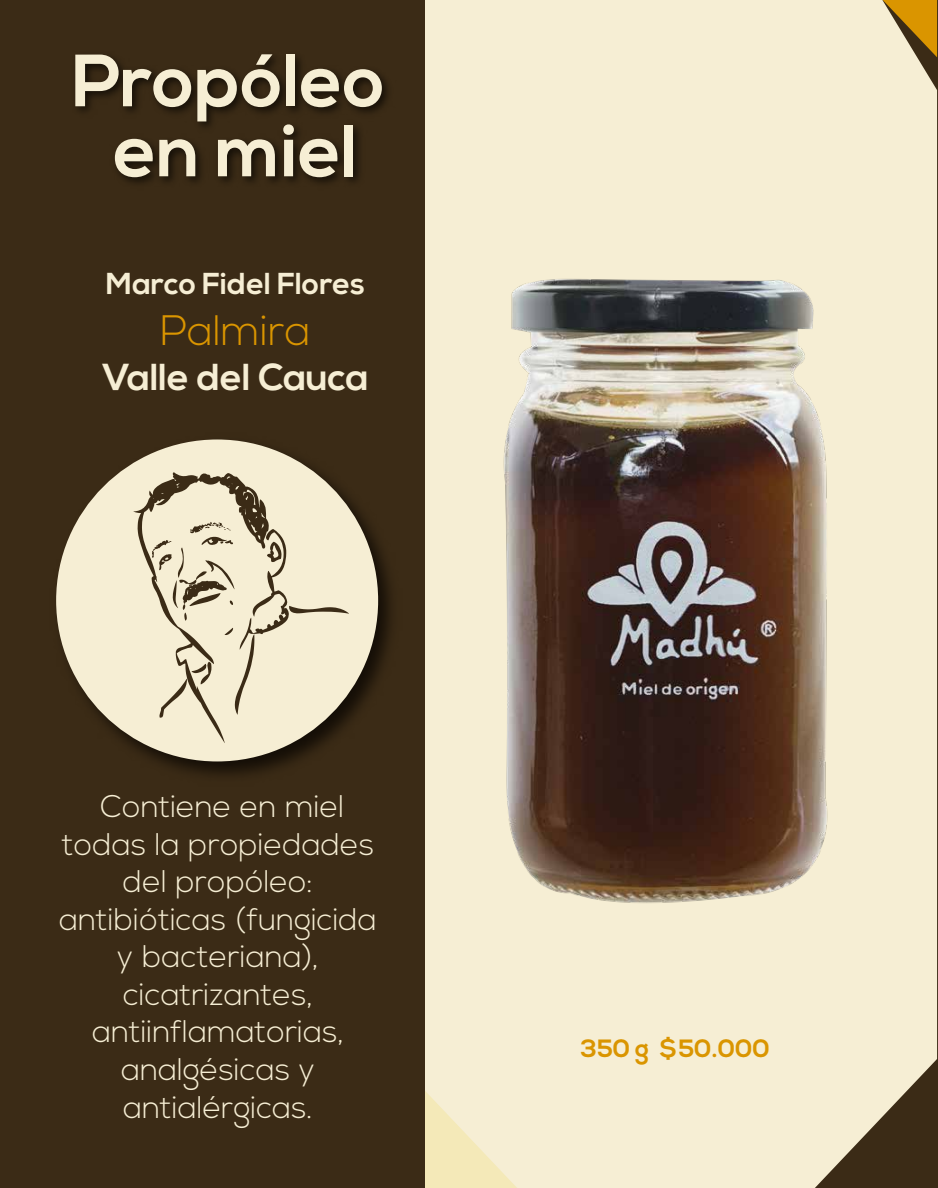
<style>
.page{position:relative;width:938px;height:1188px;background:#fff}
.page>*{position:absolute;margin:0;border:0;box-sizing:border-box;transform-origin:0 0}
.t1{font:700 73.75px/70px "Nexa";color:#f6eed4;text-align:center}
.t2{font:300 42.5px "Nexa";color:#da9500}
.t3{font:700 37.5px "Nexa";color:#f6eed4}
.t4{font:300 31.25px/37.5px "Nexa";color:#f6eed4;text-align:center}
.t5{font:700 30.25px "Nexa";color:#f6eed4}
.t6{font:700 25px "Nexa";color:#da9500}
</style>
<div class="page">
<div style="left:424px;top:0;width:513px;height:1187px;background:#f6eed4"></div>
<svg style="left:424px;top:642px;width:93px;height:546px;background:#f3eace"></svg>
<div style="left:0;top:0;width:424px;height:1188px;background:#3b2b16"></div>
<svg style="left:882px;top:0;width:54px;height:57px;background:#c59e49"></svg>
<img style="left:56px;top:448px;width:335px;height:327px">
<div style="left:56px;top:439px;width:322px;height:322px;background:#f6eed4;border-radius:50%"></div>
<svg style="left:133px;top:472px;width:216px;height:271px"></svg>
<img style="left:481px;top:256px;width:367px;height:676px">
<img style="left:77px;top:36px;width:689px;height:247px">
<img style="left:936px;top:0;width:2px;height:236px">
<h1 class="t1" style="left:72px;top:49px;width:315px">Propóleo en miel</h1>
<p class="t5" style="left:106px;top:266px;width:261px">Marco Fidel Flores</p>
<h2 class="t2" style="left:160px;top:306px;width:152px">Palmira</h2>
<p class="t3" style="left:102px;top:355px;width:268px">Valle del Cauca</p>
<p class="t4" style="left:59px;top:789px;width:319px">Contiene en miel todas la propiedades del propóleo: antibióticas (fungicida y bacteriana), cicatrizantes, antiinflamatorias, analgésicas y antialérgicas.</p>
<p class="t6" style="left:580px;top:1034px;width:191px">350 g $50.000</p>
</div>
